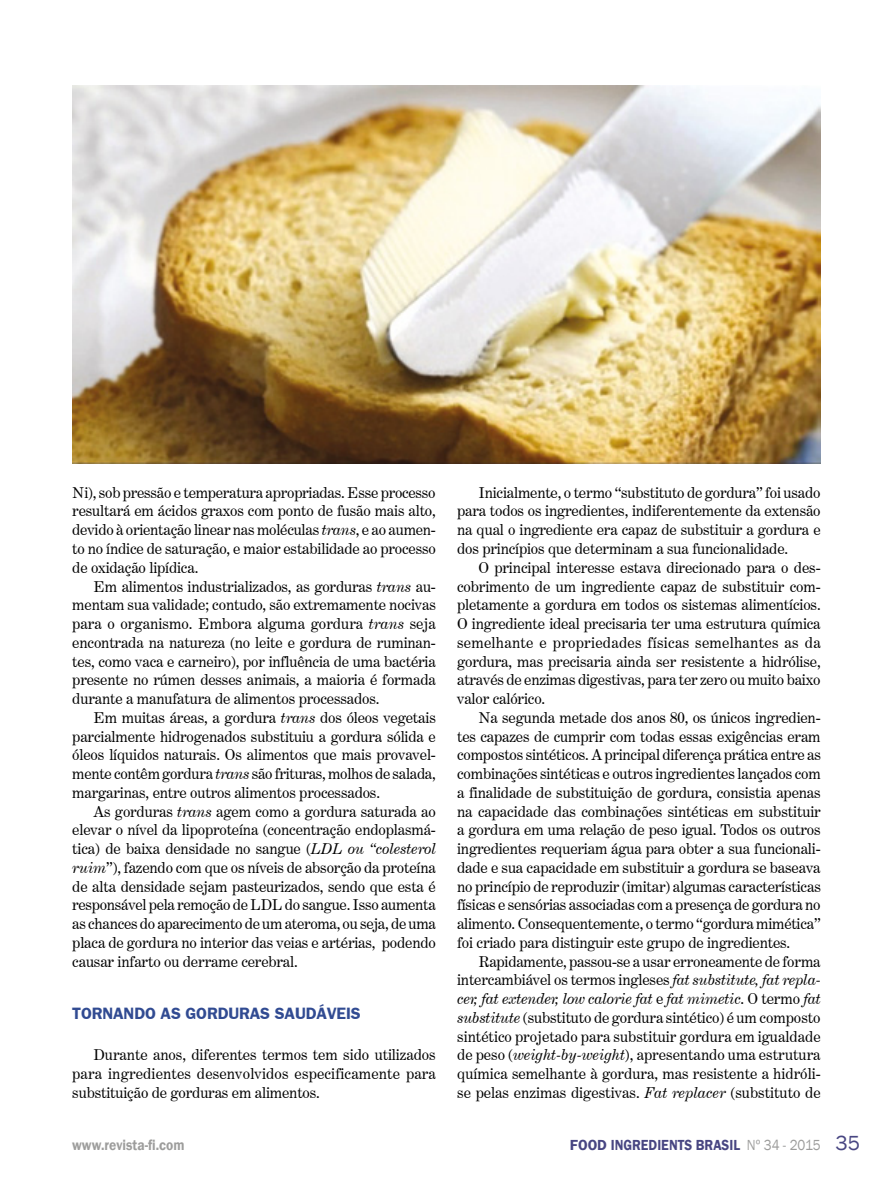
<style>
.page{position:relative;width:893px;height:1191px;background:#fff}
.page>*{position:absolute;margin:0;border:0;box-sizing:border-box;transform-origin:0 0}
.t1{font:700 16.5px "Frankfurt Gothic";letter-spacing:-.01em;color:#314b92}
.t2{font:15px/18.8px "Century Expanded BT";letter-spacing:-.01em;color:#000;text-align:justify}
.t3{font:italic 15px "Century Expanded BT";letter-spacing:-.01em;color:#000}
.t4{font:15px "Century Expanded BT";letter-spacing:.015em;color:#000}
.t5{font:600 15px "Franklin Gothic";color:#484682}
.t6{font:600 15px "Franklin Gothic";color:#9d9d9c;scale:.9 1}
.s1{font-style:italic}
.s2{font-style:normal}
.s3{font-weight:400;color:#9d9d9c}
.s4{font-weight:400;font-size:21px}
</style>
<div class="page">
<img style="left:72px;top:85px;width:749px;height:378px">
<p class="t2" style="left:72px;top:483px;width:365px">Ni), sob pressão e temperatura apropriadas. Esse processo</p>
<p class="t2" style="left:72px;top:501px;width:365px">resultará em ácidos graxos com ponto de fusão mais alto,</p>
<p class="t2" style="left:72px;top:520px;width:365px">devido à orientação linear nas moléculas <span class="s1">trans</span>, e ao aumen-</p>
<p class="t2" style="left:72px;top:539px;width:365px">to no índice de saturação, e maior estabilidade ao processo</p>
<p class="t2" style="left:72px;top:558px;width:128px">de oxidação lipídica.</p>
<p class="t2" style="left:94px;top:576px;width:344px">Em alimentos industrializados, as gorduras <span class="s1">trans</span> au-</p>
<p class="t2" style="left:72px;top:595px;width:365px">mentam sua validade; contudo, são extremamente nocivas</p>
<p class="t2" style="left:72px;top:614px;width:365px">para o organismo. Embora alguma gordura <span class="s1">trans</span> seja</p>
<p class="t2" style="left:72px;top:633px;width:365px">encontrada na natureza (no leite e gordura de ruminan-</p>
<p class="t2" style="left:72px;top:651px;width:365px">tes, como vaca e carneiro), por influência de uma bactéria</p>
<p class="t2" style="left:72px;top:670px;width:365px">presente no rúmen desses animais, a maioria é formada</p>
<p class="t2" style="left:72px;top:689px;width:309px">durante a manufatura de alimentos processados.</p>
<p class="t2" style="left:94px;top:708px;width:344px">Em muitas áreas, a gordura <span class="s1">trans</span> dos óleos vegetais</p>
<p class="t2" style="left:72px;top:726px;width:365px">parcialmente hidrogenados substituiu a gordura sólida e</p>
<p class="t2" style="left:72px;top:745px;width:365px">óleos líquidos naturais. Os alimentos que mais provavel-</p>
<p class="t2" style="left:72px;top:764px;width:365px">mente contêm gordura <span class="s1">trans</span> são frituras, molhos de salada,</p>
<p class="t2" style="left:72px;top:783px;width:309px">margarinas, entre outros alimentos processados.</p>
<p class="t2" style="left:94px;top:801px;width:344px">As gorduras <span class="s1">trans</span> agem como a gordura saturada ao</p>
<p class="t2" style="left:72px;top:820px;width:365px">elevar o nível da lipoproteína (concentração endoplasmá-</p>
<p class="t2" style="left:72px;top:839px;width:365px">tica) de baixa densidade no sangue (<span class="s1">LDL ou “colesterol</span></p>
<p class="t2" style="left:72px;top:858px;width:365px"><span class="s1">ruim</span>”), fazendo com que os níveis de absorção da proteína</p>
<p class="t2" style="left:72px;top:876px;width:365px">de alta densidade sejam pasteurizados, sendo que esta é</p>
<p class="t2" style="left:72px;top:895px;width:365px">responsável pela remoção de LDL do sangue. Isso aumenta</p>
<p class="t2" style="left:72px;top:914px;width:365px">as chances do aparecimento de um ateroma, ou seja, de uma</p>
<p class="t2" style="left:72px;top:933px;width:365px">placa de gordura no interior das veias e artérias, podendo</p>
<p class="t2" style="left:72px;top:951px;width:227px">causar infarto ou derrame cerebral.</p>
<p class="t1" style="left:72px;top:1004px;width:290px">TORNANDO AS GORDURAS SAUDÁVEIS</p>
<p class="t2" style="left:72px;top:1045px;width:365px;text-indent:21px">Durante anos, diferentes termos tem sido utilizados para ingredientes desenvolvidos especificamente para substituição de gorduras em alimentos.</p>
<p class="t2" style="left:478px;top:483px;width:344px">Inicialmente, o termo “substituto de gordura” foi usado</p>
<p class="t2" style="left:457px;top:501px;width:365px">para todos os ingredientes, indiferentemente da extensão</p>
<p class="t2" style="left:457px;top:520px;width:365px">na qual o ingrediente era capaz de substituir a gordura e</p>
<p class="t2" style="left:457px;top:539px;width:333px">dos princípios que determinam a sua funcionalidade.</p>
<p class="t2" style="left:478px;top:558px;width:344px">O principal interesse estava direcionado para o des-</p>
<p class="t2" style="left:457px;top:576px;width:365px">cobrimento de um ingrediente capaz de substituir com-</p>
<p class="t2" style="left:457px;top:595px;width:365px">pletamente a gordura em todos os sistemas alimentícios.</p>
<p class="t2" style="left:457px;top:614px;width:365px">O ingrediente ideal precisaria ter uma estrutura química</p>
<p class="t4" style="left:457px;top:633px;width:365px">semelhante e propriedades físicas semelhantes as da</p>
<p class="t2" style="left:457px;top:651px;width:365px">gordura, mas precisaria ainda ser resistente a hidrólise,</p>
<p class="t2" style="left:457px;top:670px;width:365px">através de enzimas digestivas, para ter zero ou muito baixo</p>
<p class="t2" style="left:457px;top:689px;width:90px">valor calórico.</p>
<p class="t2" style="left:478px;top:708px;width:344px">Na segunda metade dos anos 80, os únicos ingredien-</p>
<p class="t2" style="left:457px;top:726px;width:365px">tes capazes de cumprir com todas essas exigências eram</p>
<p class="t2" style="left:457px;top:745px;width:365px">compostos sintéticos. A principal diferença prática entre as</p>
<p class="t2" style="left:457px;top:764px;width:365px">combinações sintéticas e outros ingredientes lançados com</p>
<p class="t2" style="left:457px;top:783px;width:365px">a finalidade de substituição de gordura, consistia apenas</p>
<p class="t2" style="left:457px;top:801px;width:365px">na capacidade das combinações sintéticas em substituir</p>
<p class="t2" style="left:457px;top:820px;width:365px">a gordura em uma relação de peso igual. Todos os outros</p>
<p class="t2" style="left:457px;top:839px;width:365px">ingredientes requeriam água para obter a sua funcionali-</p>
<p class="t2" style="left:457px;top:858px;width:365px">dade e sua capacidade em substituir a gordura se baseava</p>
<p class="t2" style="left:457px;top:876px;width:365px">no princípio de reproduzir (imitar) algumas características</p>
<p class="t2" style="left:457px;top:895px;width:365px">físicas e sensórias associadas com a presença de gordura no</p>
<p class="t2" style="left:457px;top:914px;width:365px">alimento. Consequentemente, o termo “gordura mimética”</p>
<p class="t2" style="left:457px;top:933px;width:335px">foi criado para distinguir este grupo de ingredientes.</p>
<p class="t2" style="left:478px;top:951px;width:344px">Rapidamente, passou-se a usar erroneamente de forma</p>
<p class="t2" style="left:457px;top:970px;width:365px">intercambiável os termos ingleses <span class="s1">fat substitute, fat repla-</span></p>
<p class="t3" style="left:457px;top:989px;width:365px">cer, fat extender, low calorie fat <span class="s2">e</span> fat mimetic<span class="s2">. O termo</span> fat</p>
<p class="t2" style="left:457px;top:1008px;width:365px"><span class="s1">substitute</span> (substituto de gordura sintético) é um composto</p>
<p class="t2" style="left:457px;top:1026px;width:365px">sintético projetado para substituir gordura em igualdade</p>
<p class="t2" style="left:457px;top:1045px;width:365px">de peso (<span class="s1">weight-by-weight</span>), apresentando uma estrutura</p>
<p class="t2" style="left:457px;top:1064px;width:365px">química semelhante à gordura, mas resistente a hidróli-</p>
<p class="t2" style="left:457px;top:1083px;width:365px">se pelas enzimas digestivas. <span class="s1">Fat replacer</span> (substituto de</p>
<p class="t6" style="left:72px;top:1135px;width:126px">www.revista-fi.com</p>
<p class="t5" style="left:570px;top:1135px;width:292px">FOOD INGREDIENTS BRASIL <span class="s3">Nº 34 - 2015</span> <span class="s4">35</span></p>
</div>
